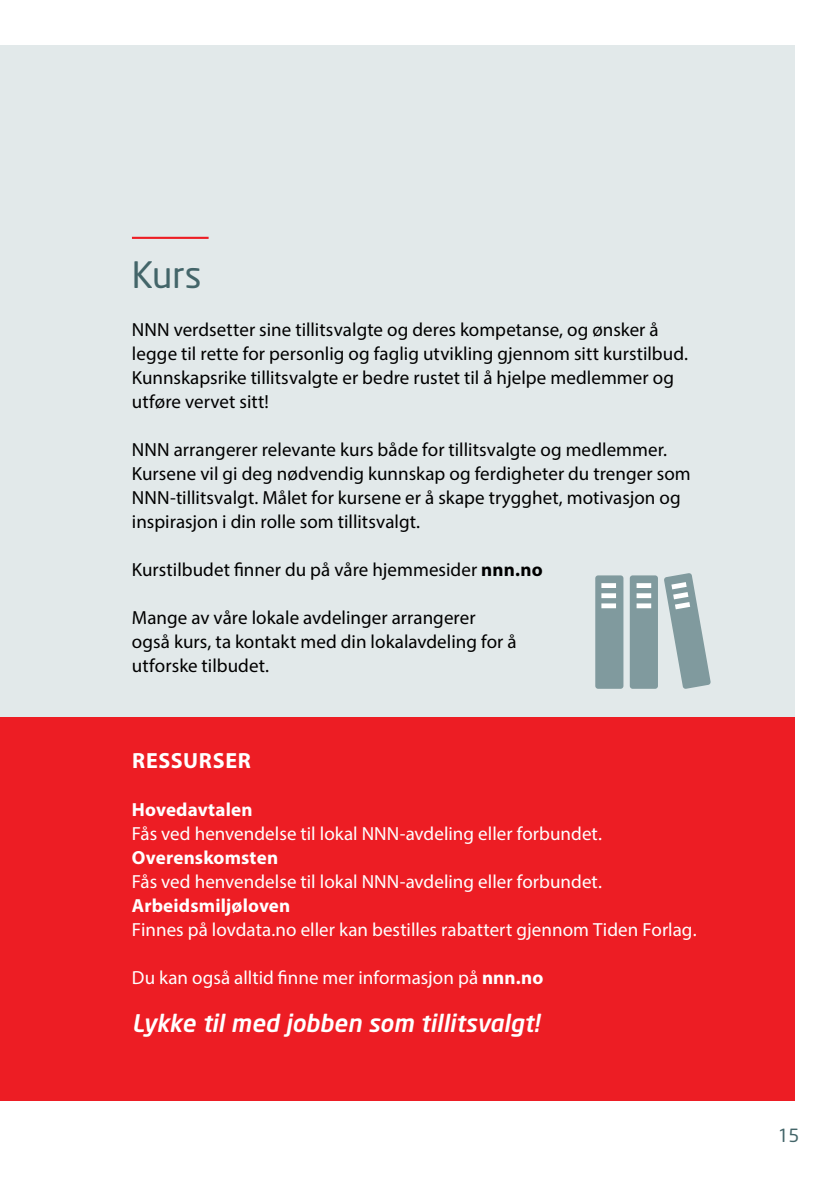
<style>
.page{position:relative;width:840px;height:1191px;background:#fff}
.page>*{position:absolute;margin:0;border:0;box-sizing:border-box;transform-origin:0 0}
.t1{font:36px "Neo Sans";color:#436569}
.t2{font:italic 500 24px "Neo Sans";color:#fff}
.t3{font:700 22px "Myriad Pro";letter-spacing:.03em;color:#fff}
.t4{font:19px/24px "Myriad Pro";letter-spacing:.005em;color:#000}
.t5{font:19px "Myriad Pro";letter-spacing:.005em;color:#fff}
.t6{font:700 19px "Myriad Pro";letter-spacing:.01em;color:#fff}
.t7{font:18px "Neo Sans";color:#436569}
.s1{font-weight:700}
</style>
<div class="page">
<div style="left:0;top:45px;width:794px;height:1056px;background:#e2e9ea"></div>
<hr style="left:132px;top:237px;width:76px;height:2px;background:#ed1d24">
<div style="left:0;top:717px;width:794px;height:384px;background:#ed1d24"></div>
<svg style="left:595px;top:573px;width:115px;height:116px"></svg>
<h1 class="t1" style="left:132px;top:253px;width:71px">Kurs</h1>
<p class="t4" style="left:132px;top:317px;width:557px">NNN verdsetter sine tillitsvalgte og deres kompetanse, og ønsker å legge til rette for personlig og faglig utvikling gjennom sitt kurstilbud.<br>Kunnskapsrike tillitsvalgte er bedre rustet til å hjelpe medlemmer og utføre vervet sitt!</p>
<p class="t4" style="left:132px;top:437px;width:560px">NNN arrangerer relevante kurs både for tillitsvalgte og medlemmer.<br>Kursene vil gi deg nødvendig kunnskap og ferdigheter du trenger som NNN-tillitsvalgt. Målet for kursene er å skape trygghet, motivasjon og inspirasjon i din rolle som tillitsvalgt.</p>
<p class="t4" style="left:132px;top:557px;width:412px">Kurstilbudet finner du på våre hjemmesider <span class="s1">nnn.no</span></p>
<p class="t4" style="left:132px;top:605px;width:386px">Mange av våre lokale avdelinger arrangerer også kurs, ta kontakt med din lokalavdeling for å utforske tilbudet.</p>
<p class="t3" style="left:132px;top:746px;width:120px">RESSURSER</p>
<p class="t6" style="left:132px;top:797px;width:122px">Hovedavtalen</p>
<p class="t5" style="left:132px;top:822px;width:471px">Fås ved henvendelse til lokal NNN-avdeling eller forbundet.</p>
<p class="t6" style="left:132px;top:845px;width:148px">Overenskomsten</p>
<p class="t5" style="left:132px;top:870px;width:471px">Fås ved henvendelse til lokal NNN-avdeling eller forbundet.</p>
<p class="t6" style="left:132px;top:893px;width:160px">Arbeidsmiljøloven</p>
<p class="t5" style="left:132px;top:918px;width:566px">Finnes på lovdata.no eller kan bestilles rabattert gjennom Tiden Forlag.</p>
<p class="t5" style="left:132px;top:966px;width:413px">Du kan også alltid finne mer informasjon på <span class="s1">nnn.no</span></p>
<p class="t2" style="left:132px;top:1008px;width:409px">Lykke til med jobben som tillitsvalgt!</p>
<p class="t7" style="left:777px;top:1124px;width:23px">15</p>
</div>
